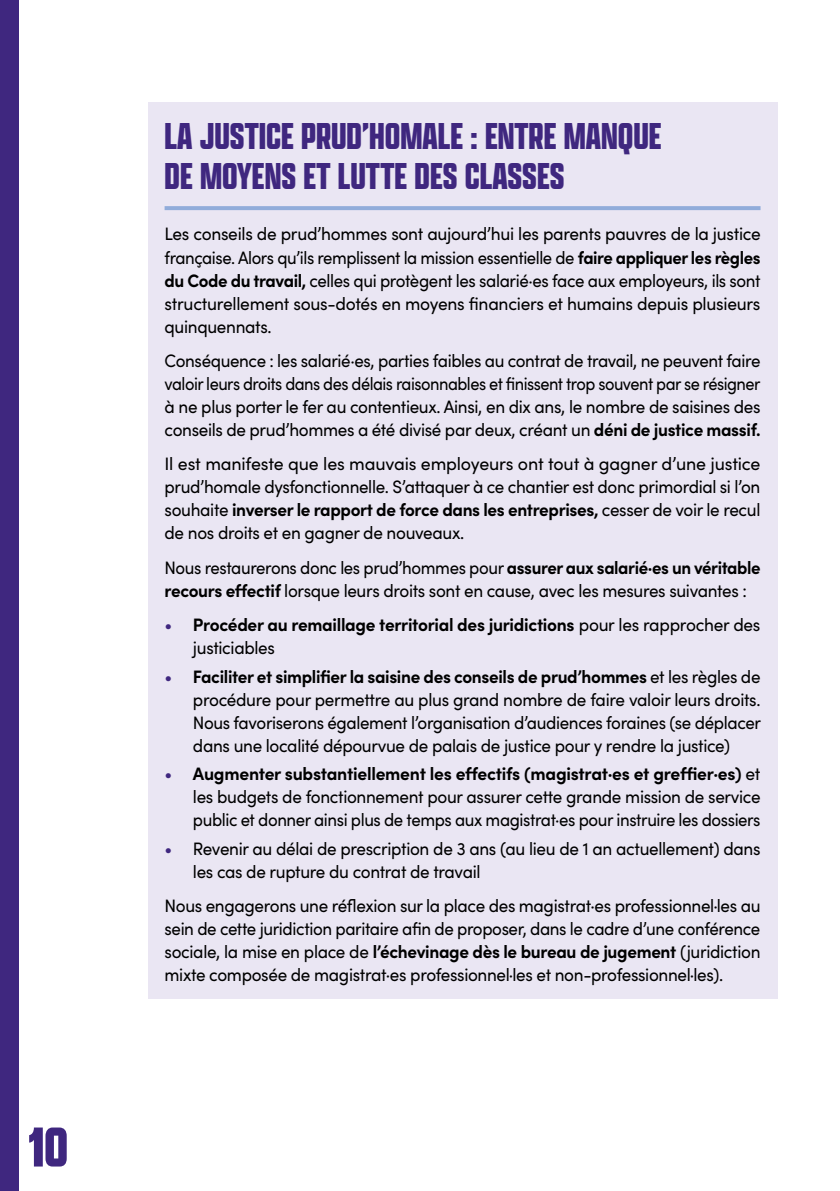
<style>
.page{position:relative;width:840px;height:1191px;background:#fff}
.page>*{position:absolute;margin:0;border:0;box-sizing:border-box;transform-origin:0 0}
.t1{font:900 60px "Apotek Comp";color:#3f277f}
.Chap_H3_sans_liste{font:700 40px/40px "Apotek Comp";color:#3f277f}
.Chap_Body{font:18px/23px "Sofia Pro";letter-spacing:-.02em;color:#000;text-align:justify;scale:.95 1}
.Chap_Body-2{font:18px/23px "Sofia Pro";letter-spacing:-.02em;color:#000;text-align:justify}
.Chap_Body-3{font:18px/23px "Sofia Pro";letter-spacing:-.02em;color:#000;text-align:justify;scale:.96 1}
.Chap_Body-4{font:18px/23px "Sofia Pro";letter-spacing:-.02em;color:#000;text-align:justify;scale:.94 1}
.Chap_Body-5{font:18px/23px "Sofia Pro";letter-spacing:-.02em;color:#000;scale:.93 1}
.t2{font:700 18px/23px "Sofia Pro";letter-spacing:-.02em;color:#000;scale:.96 1}
.s1{font-weight:700}
.s2{font-weight:400;color:#3f277f}
.s3{font-weight:400}
.s4{color:#3f277f}
</style>
<div class="page">
<div style="left:0;top:0;width:18px;height:1191px;background:#3f277f"></div>
<div style="left:147px;top:102px;width:630px;height:896px;background:#eae6f3"></div>
<hr style="left:164px;top:206px;width:596px;height:4px;background:#91acda">
<h1 class="t1" style="left:28px;top:1110px;width:41px">10</h1>
<p class="Chap_H3_sans_liste" style="left:164px;top:115px;width:498px">LA JUSTICE PRUD’HOMALE : ENTRE MANQUE<br>DE MOYENS ET LUTTE DES CLASSES</p>
<p class="Chap_Body-3" style="left:164px;top:222px;width:622px">Les conseils de prud’hommes sont aujourd’hui les parents pauvres de la justice française. Alors qu’ils remplissent la mission essentielle de <span class="s1">faire appliquer les règles du Code du travail,</span> celles qui protègent les salarié·es face aux employeurs, ils sont structurellement sous-dotés en moyens financiers et humains depuis plusieurs quinquennats.</p>
<p class="Chap_Body-4" style="left:164px;top:348px;width:635px">Conséquence : les salarié·es, parties faibles au contrat de travail, ne peuvent faire valoir leurs droits dans des délais raisonnables et finissent trop souvent par se résigner à ne plus porter le fer au contentieux. Ainsi, en dix ans, le nombre de saisines des conseils de prud’hommes a été divisé par deux, créant un <span class="s1">déni de justice massif.</span></p>
<p class="Chap_Body-2" style="left:164px;top:451px;width:597px">Il est manifeste que les mauvais employeurs ont tout à gagner d’une justice prud’homale dysfonctionnelle. S’attaquer à ce chantier est donc primordial si l’on souhaite <span class="s1">inverser le rapport de force dans les entreprises,</span> cesser de voir le recul de nos droits et en gagner de nouveaux.</p>
<p class="Chap_Body-5" style="left:164px;top:555px;width:642px">Nous restaurerons donc les prud’hommes pour <span class="s1">assurer aux salarié·es un véritable recours effectif</span> lorsque leurs droits sont en cause, avec les mesures suivantes :</p>
<p class="t2" style="left:193px;top:612px;width:592px;text-indent:-28px"><span class="s2">•</span> Procéder au remaillage territorial des juridictions <span class="s3">pour les rapprocher des justiciables</span></p>
<p class="Chap_Body" style="left:193px;top:664px;width:599px;text-indent:-28px"><span class="s4">•</span> <span class="s1">Faciliter et simplifier la saisine des conseils de prud’hommes</span> et les règles de procédure pour permettre au plus grand nombre de faire valoir leurs droits.<br>Nous favoriserons également l’organisation d’audiences foraines (se déplacer dans une localité dépourvue de palais de justice pour y rendre la justice)</p>
<p class="Chap_Body-2" style="left:193px;top:761px;width:569px;text-indent:-28px"><span class="s4">•</span> <span class="s1">Augmenter substantiellement les effectifs (magistrat·es et greffier·es)</span> et les budgets de fonctionnement pour assurer cette grande mission de service public et donner ainsi plus de temps aux magistrat·es pour instruire les dossiers</p>
<p class="Chap_Body" style="left:193px;top:836px;width:598px;text-indent:-28px"><span class="s4">•</span> Revenir au délai de prescription de 3 ans (au lieu de 1 an actuellement) dans les cas de rupture du contrat de travail</p>
<p class="Chap_Body" style="left:164px;top:893px;width:628px">Nous engagerons une réflexion sur la place des magistrat·es professionnel·les au sein de cette juridiction paritaire afin de proposer, dans le cadre d’une conférence sociale, la mise en place de <span class="s1">l’échevinage dès le bureau de jugement</span> (juridiction mixte composée de magistrat·es professionnel·les et non-professionnel·les).</p>
</div>
